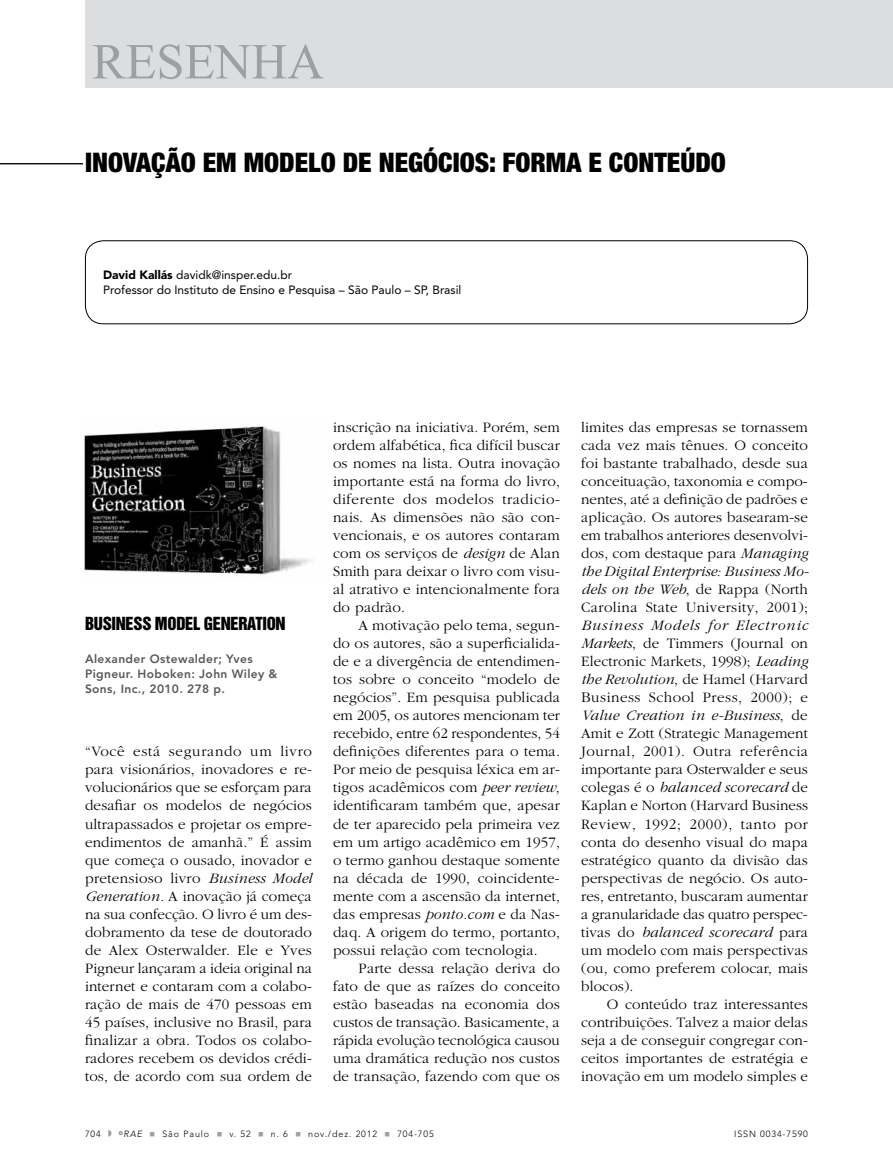
<style>
.page{position:relative;width:893px;height:1170px;background:#fff}
.page>*{position:absolute;margin:0;border:0;box-sizing:border-box;transform-origin:0 0}
.t1{font:50.25px "Times New Roman";color:#9d9fa2}
.t2{font:900 condensed 27px "Helvetica Neue LT Std";color:#000}
.t3{font:16.5px "Helvetica Inserat LT Std";letter-spacing:-.02em;color:#000}
.t4{font:300 15px/18px "Garamond";letter-spacing:.01em;color:#000;text-align:justify}
.t5{font:12px/15px "Avenir LT Std";color:#000}
.t6{font:800 12px/15px "Avenir LT Std";letter-spacing:.03em;color:#58595b}
.t7{font:300 9px "Avenir LT Std";letter-spacing:.1em;color:#000}
.s1{font-weight:900}
.s2{font-style:italic}
.s3{color:#9d9fa2}
</style>
<div class="page">
<div style="left:85px;top:0;width:808px;height:87px;background:#dcddde"></div>
<svg style="left:108px;top:1130px;width:3px;height:6px"></svg>
<img style="left:84px;top:426px;width:228px;height:149px">
<div style="left:85px;top:240px;width:723px;height:84px;border:1px solid #000;border-radius:18px"></div>
<hr style="left:0;top:163px;width:83px;height:1px;background:#000">
<h1 class="t1" style="left:92px;top:28px;width:233px">RESENHA</h1>
<h2 class="t2" style="left:85px;top:146px;width:642px">INOVAÇÃO EM MODELO DE NEGÓCIOS: FORMA E CONTEÚDO</h2>
<p class="t5" style="left:103px;top:267px;width:360px"><span class="s1">David Kallás</span> davidk@insper.edu.br<br>Professor do Instituto de Ensino e Pesquisa – São Paulo – SP, Brasil</p>
<p class="t3" style="left:85px;top:614px;width:202px">BUSINESS MODEL GENERATION</p>
<p class="t6" style="left:85px;top:651px;width:194px">Alexander Ostewalder; Yves<br>Pigneur. Hoboken: John Wiley &amp;<br>Sons, Inc., 2010. 278 p.</p>
<p class="t4" style="left:85px;top:743px;width:228px">“Você está segurando um livro para visionários, inovadores e re&shy;volucionários que se esforçam para desafiar os modelos de negócios ultrapassados e projetar os empre&shy;endimentos de amanhã.” É assim que começa o ousado, inovador e pretensioso livro <span class="s2">Business Model Generation.</span> A inovação já começa na sua confecção. O livro é um des&shy;dobramento da tese de doutorado de Alex Osterwalder. Ele e Yves Pigneur lançaram a ideia original na internet e contaram com a colabo&shy;ração de mais de 470 pessoas em 45 países, inclusive no Brasil, para finalizar a obra. Todos os colabo&shy;radores recebem os devidos crédi&shy;tos, de acordo com sua ordem de</p>
<p class="t4" style="left:333px;top:419px;width:228px">inscrição na iniciativa. Porém, sem ordem alfabética, fica difícil buscar os nomes na lista. Outra inovação importante está na forma do livro, diferente dos modelos tradicio&shy;nais. As dimensões não são con&shy;vencionais, e os autores contaram com os serviços de <span class="s2">design</span> de Alan Smith para deixar o livro com visu&shy;al atrativo e intencionalmente fora do padrão.</p>
<p class="t4" style="left:333px;top:617px;width:228px;text-indent:26px">A motivação pelo tema, segun&shy;do os autores, são a superficialida&shy;de e a divergência de entendimen&shy;tos sobre o conceito “modelo de negócios”. Em pesquisa publicada em 2005, os autores mencionam ter recebido, entre 62 respondentes, 54 definições diferentes para o tema.<br>Por meio de pesquisa léxica em ar&shy;tigos acadêmicos com <span class="s2">peer review</span>, identificaram também que, apesar de ter aparecido pela primeira vez em um artigo acadêmico em 1957, o termo ganhou destaque somente na década de 1990, coincidente&shy;mente com a ascensão da internet, das empresas <span class="s2">ponto.com</span> e da Nas&shy;daq. A origem do termo, portanto, possui relação com tecnologia.</p>
<p class="t4" style="left:333px;top:959px;width:228px;text-indent:26px">Parte dessa relação deriva do fato de que as raízes do conceito estão baseadas na economia dos custos de transação. Basicamente, a rápida evolução tecnológica causou uma dramática redução nos custos de transação, fazendo com que os</p>
<p class="t4" style="left:581px;top:419px;width:229px">limites das empresas se tornassem cada vez mais tênues. O conceito foi bastante trabalhado, desde sua conceituação, taxonomia e compo&shy;nentes, até a definição de padrões e aplicação. Os autores basearam-se em trabalhos anteriores desenvolvi&shy;dos, com destaque para <span class="s2">Managing the Digital Enterprise: Business Mo&shy;dels on the Web</span>, de Rappa (North Carolina State University, 2001);</p>
<p class="t4" style="left:581px;top:617px;width:228px"><span class="s2">Business Models for Electronic Markets</span>, de Timmers (Journal on Electronic Markets, 1998); <span class="s2">Leading the Revolution</span>, de Hamel (Harvard Business School Press, 2000); e <span class="s2">Value Creation in e-Business</span>, de Amit e Zott (Strategic Management Journal, 2001). Outra referência importante para Osterwalder e seus colegas é o <span class="s2">balanced scorecard</span> de Kaplan e Norton (Harvard Business Review, 1992; 2000), tanto por conta do desenho visual do mapa estratégico quanto da divisão das perspectivas de negócio. Os auto&shy;res, entretanto, buscaram aumentar a granularidade das quatro perspec&shy;tivas do <span class="s2">balanced scorecard</span> para um modelo com mais perspectivas (ou, como preferem colocar, mais blocos).</p>
<p class="t4" style="left:581px;top:995px;width:228px;text-indent:26px">O conteúdo traz interessantes contribuições. Talvez a maior delas seja a de conseguir congregar con&shy;ceitos importantes de estratégia e inovação em um modelo simples e</p>
<p class="t7" style="left:85px;top:1128px;width:17px">704</p>
<p class="t7" style="left:119px;top:1128px;width:316px"><sup>©</sup><span class="s2">RAE</span> <span class="s3">■</span> São Paulo <span class="s3">■</span> v. 52 <span class="s3">■</span> n. 6 <span class="s3">■</span> nov./dez. 2012 <span class="s3">■</span> 704-705</p>
<p class="t7" style="left:734px;top:1128px;width:75px">ISSN 0034-7590</p>
</div>
